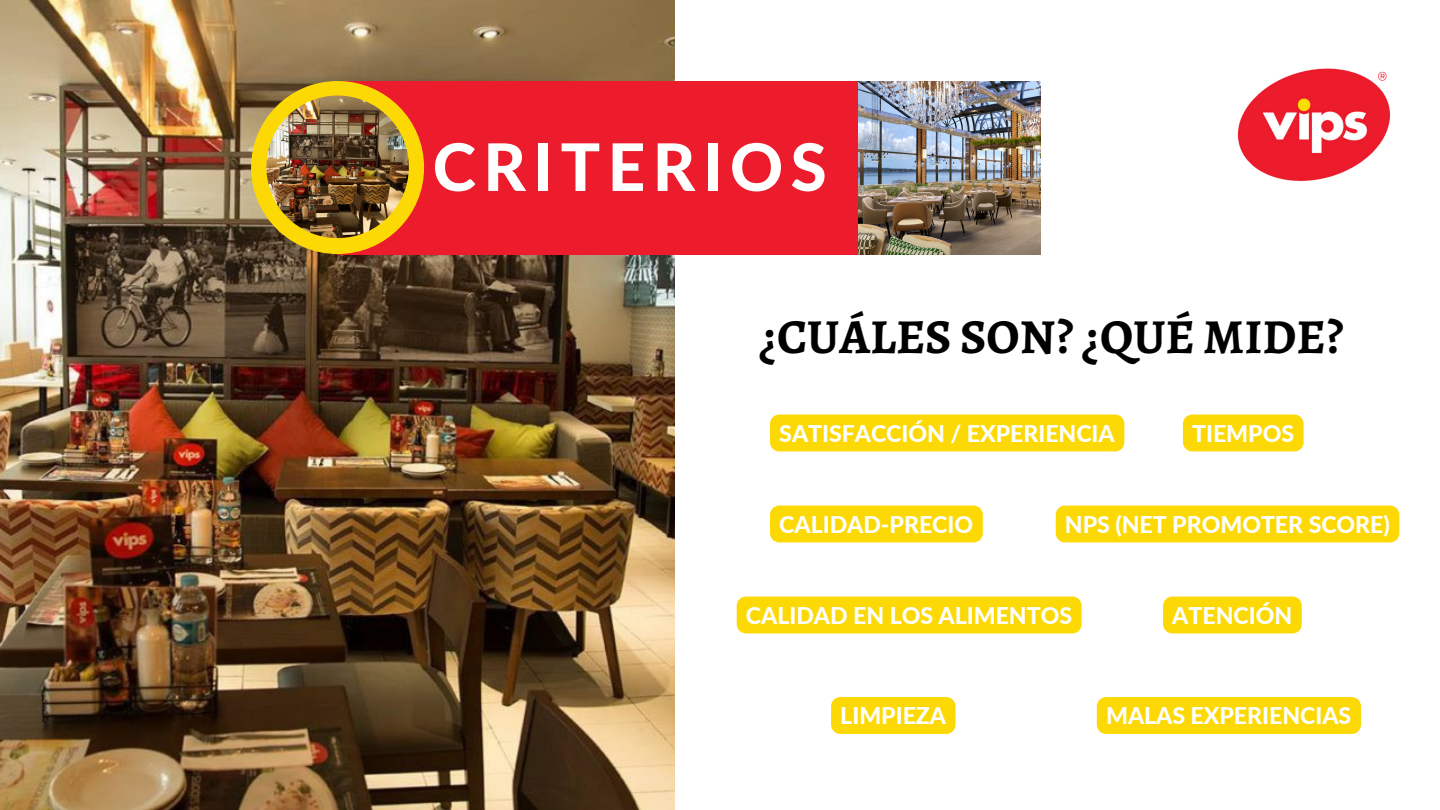
<style>
.page{position:relative;width:1440px;height:810px;background:#fff}
.page>*{position:absolute;margin:0;border:0;box-sizing:border-box;transform-origin:0 0}
.t1{font:800 65.6px "Lato";letter-spacing:.115em;color:#fff}
.t2{font:700 49px "Alegreya";color:#000}
.t3{font:800 23.1px "Lato";color:#fff}
</style>
<div class="page">
<img style="left:0;top:0;width:675px;height:810px">
<div style="left:338px;top:81px;width:520px;height:173px;background:#ec1c2c"></div>
<div style="left:251px;top:81px;width:173px;height:173px;background:#fcd904;border-radius:50%"></div>
<img style="left:266px;top:96px;width:143px;height:142px;border-radius:50%">
<img style="left:859px;top:81px;width:181px;height:173px">
<div style="left:770px;top:415px;width:354px;height:36px;background:#fcd904"></div>
<img style="left:1237px;top:68px;width:154px;height:114px">
<div style="left:1056px;top:506px;width:343px;height:36px;background:#fcd904"></div>
<div style="left:770px;top:506px;width:213px;height:36px;background:#fcd904"></div>
<div style="left:1097px;top:697px;width:264px;height:37px;background:#fcd904"></div>
<div style="left:1183px;top:415px;width:121px;height:36px;background:#fcd904;border-radius:9px"></div>
<div style="left:737px;top:597px;width:345px;height:36px;background:#fcd904"></div>
<div style="left:1163px;top:597px;width:139px;height:36px;background:#fcd904"></div>
<div style="left:831px;top:697px;width:125px;height:37px;background:#fcd904;border-radius:9px"></div>
<h1 class="t1" style="left:433px;top:126px;width:395px">CRITERIOS</h1>
<h2 class="t2" style="left:759px;top:303px;width:586px">¿CUÁLES SON? ¿QUÉ MIDE?</h2>
<p class="t3" style="left:779px;top:419px;width:337px">SATISFACCIÓN / EXPERIENCIA</p>
<p class="t3" style="left:1192px;top:419px;width:103px">TIEMPOS</p>
<p class="t3" style="left:779px;top:510px;width:195px">CALIDAD-PRECIO</p>
<p class="t3" style="left:1065px;top:510px;width:326px">NPS (NET PROMOTER SCORE)</p>
<p class="t3" style="left:746px;top:601px;width:328px">CALIDAD EN LOS ALIMENTOS</p>
<p class="t3" style="left:1172px;top:601px;width:121px">ATENCIÓN</p>
<p class="t3" style="left:840px;top:701px;width:107px">LIMPIEZA</p>
<p class="t3" style="left:1106px;top:701px;width:247px">MALAS EXPERIENCIAS</p>
</div>
